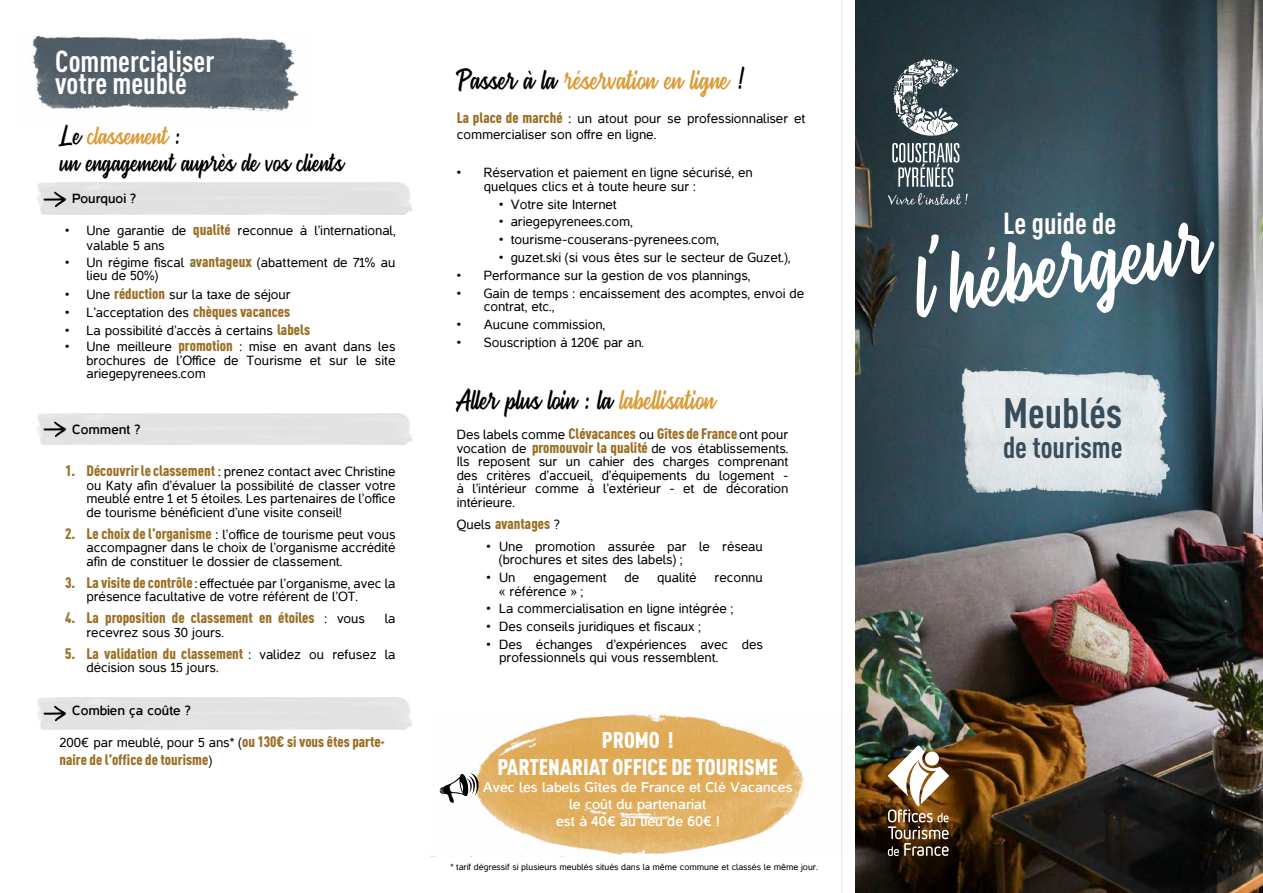
<style>
.page{position:relative;width:1263px;height:893px;background:#fff}
.page>*{position:absolute;margin:0;border:0;box-sizing:border-box;transform-origin:0 0}
.t1{font:120.9px "Woodland";color:#fff}
.t2{font:700 condensed 42px "DIN Pro";color:#384c59}
.t3{font:39px "Woodland";color:#000}
.t4{font:39px "Woodland";color:#db9c38}
.t5{font:36px/27px "Woodland";color:#000}
.t6{font:700 condensed 30px/22.5px "DIN Pro";color:#fff}
.t7{font:700 condensed 30px "DIN Pro";color:#384c59}
.t8{font:900 condensed 22.5px/27px "DIN Pro";color:#fff;text-align:center}
.t9{font:900 condensed 15px "DIN Pro";color:#9b7026}
.t10{font:700 14.25px/17.1px "Casper";color:#fff;text-align:center}
.t11{font:13.5px/13.5px "Casper";color:#000}
.t12{font:700 13.5px "Casper";color:#000}
.t13{font:9px "Casper";color:#000}
.s1{color:#db9c38}
.s2{font-family:"DIN Pro";font-weight:900;font-stretch:condensed;font-size:15px;color:#9b7026}
.s3{font-family:"DIN Pro";font-weight:900;font-stretch:condensed;font-size:15px;color:#7c7d37}
.s4{font-weight:700}
.s5{font-family:"Casper";font-weight:400;font-stretch:normal;font-size:13.5px;color:#000}
.s6{color:#000}
</style>
<div class="page">
<img style="left:439px;top:715px;width:365px;height:141px">
<img style="left:32px;top:36px;width:267px;height:76px">
<svg style="left:440px;top:773px;width:38px;height:30px"></svg>
<hr style="left:841px;top:0;width:1px;height:893px;background:#a9a59f">
<img style="left:856px;top:0;width:407px;height:893px">
<svg style="left:888px;top:193px;width:80px;height:12px"></svg>
<svg style="left:892px;top:143px;width:67px;height:44px"></svg>
<svg style="left:893px;top:59px;width:65px;height:77px"></svg>
<img style="left:925px;top:353px;width:274px;height:184px">
<img style="left:888px;top:745px;width:61px;height:111px">
<div style="left:925px;top:751px;width:14px;height:15px;background:#fff;border-radius:50%"></div>
<svg style="left:44px;top:192px;width:22px;height:15px"></svg>
<svg style="left:44px;top:706px;width:22px;height:15px"></svg>
<svg style="left:44px;top:422px;width:22px;height:15px"></svg>
<h3 class="t6" style="left:55px;top:47px;width:161px">Commercialiser votre meublé</h3>
<h3 class="t5" style="left:60px;top:121px;width:285px">Le <span class="s1">classement</span> :<br>un engagement auprès de vos clients</h3>
<p class="t12" style="left:72px;top:191px;width:65px">Pourquoi ?</p>
<p class="t11" style="left:87px;top:223px;width:310px;line-height:15px;text-indent:-21px">• Une garantie de <span class="s2">qualité</span> reconnue à l’international, valable 5 ans</p>
<p class="t11" style="left:87px;top:256px;width:310px;text-indent:-21px">• Un régime fiscal <span class="s3">a</span><span class="s2">vantageux</span> (abattement de 71% au lieu de 50%)</p>
<p class="t11" style="left:65px;top:287px;width:227px">• Une <span class="s2">réduction</span> sur la taxe de séjour</p>
<p class="t11" style="left:65px;top:306px;width:227px">• L’acceptation des <span class="s2">chèques vacances</span></p>
<p class="t11" style="left:65px;top:324px;width:246px">• La possibilité d’accès à certains <span class="s2">labels</span></p>
<p class="t11" style="left:87px;top:340px;width:310px;text-align:justify;text-indent:-21px">• Une meilleure <span class="s2">promotion</span> : mise en avant dans les brochures de l’Office de Tourisme et sur le site ariegepyrenees.com</p>
<p class="t12" style="left:72px;top:422px;width:69px">Comment ?</p>
<p class="t11" style="left:87px;top:465px;width:310px;text-align:justify;text-indent:-21px"><span class="s2">1. Découvrir le classement</span> <span class="s4">:</span> prenez contact avec Christine ou Katy afin d’évaluer la possibilité de classer votre meublé entre 1 et 5 étoiles. Les partenaires de l’office de tourisme bénéficient d’une visite conseil!</p>
<p class="t11" style="left:87px;top:527px;width:310px;text-align:justify;text-indent:-21px"><span class="s2">2. Le choix de l’organisme</span> <span class="s4">:</span> l’office de tourisme peut vous accompagner dans le choix de l’organisme accrédité afin de constituer le dossier de classement.</p>
<p class="t11" style="left:87px;top:576px;width:310px;text-indent:-21px"><span class="s2">3. La visite de contrôle</span> <span class="s4">:</span> effectuée par l’organisme, avec la présence facultative de votre référent de l’OT.</p>
<p class="t9" style="left:65px;top:606px;width:301px">4. La proposition de classement en étoiles <span class="s5">: vous</span></p>
<p class="t11" style="left:385px;top:612px;width:12px">la</p>
<p class="t11" style="left:87px;top:625px;width:139px">recevrez sous 30 jours.</p>
<p class="t9" style="left:65px;top:642px;width:332px">5. La validation du classement <span class="s5">: validez ou refusez la</span></p>
<p class="t11" style="left:87px;top:661px;width:133px">décision sous 15 jours.</p>
<p class="t12" style="left:72px;top:704px;width:120px">Combien ça coûte ?</p>
<p class="t11" style="left:60px;top:735px;width:327px">200€ par meublé, pour 5 ans* (<span class="s2">ou 130€ si vous êtes parte-</span></p>
<p class="t9" style="left:60px;top:748px;width:154px">naire de l’office de tourisme<span class="s5">)</span></p>
<h3 class="t4" style="left:457px;top:61px;width:290px"><span class="s6">Passer à la</span> réservation en ligne <span class="s6">!</span></h3>
<p class="t11" style="left:457px;top:110px;width:350px;line-height:16.2px"><span class="s2">La place de marché</span> <span class="s4">:</span> un atout pour se professionnaliser et commercialiser son offre en ligne.</p>
<p class="t11" style="left:484px;top:166px;width:270px;text-indent:-27px">• Réservation et paiement en ligne sécurisé, en quelques clics et à toute heure sur :</p>
<p class="t11" style="left:499px;top:197px;width:119px">• Votre site Internet</p>
<p class="t11" style="left:499px;top:215px;width:135px">• ariegepyrenees.com,</p>
<p class="t11" style="left:499px;top:233px;width:221px">• tourisme-couserans-pyrenees.com,</p>
<p class="t11" style="left:499px;top:251px;width:292px">• guzet.ski (si vous êtes sur le secteur de Guzet.),</p>
<p class="t11" style="left:457px;top:268px;width:295px">• Performance sur la gestion de vos plannings,</p>
<p class="t11" style="left:484px;top:286px;width:322px;text-indent:-27px">• Gain de temps : encaissement des acomptes, envoi de contrat, etc.,</p>
<p class="t11" style="left:457px;top:317px;width:150px">• Aucune commission,</p>
<p class="t11" style="left:457px;top:335px;width:189px">• Souscription à 120€ par an.</p>
<h3 class="t3" style="left:457px;top:382px;width:259px">Aller plus loin : la <span class="s1">labellisation</span></h3>
<p class="t9" style="left:457px;top:422px;width:333px"><span class="s5">Des labels comme</span> Clévacances <span class="s5">ou</span> Gîtes de France <span class="s5">ont pour</span></p>
<p class="t11" style="left:457px;top:441px;width:333px;text-align:justify">vocation de <span class="s2">promouvoir la qualité</span> de vos établissements.<br>Ils reposent sur un cahier des charges comprenant des critères d’accueil, d’équipements du logement - à l’intérieur comme à l’extérieur - et de décoration intérieure.</p>
<p class="t9" style="left:457px;top:512px;width:105px"><span class="s5">Quels</span> avantages <span class="s5">?</span></p>
<p class="t11" style="left:499px;top:539px;width:265px;text-indent:-13px">• Une promotion assurée par le réseau (brochures et sites des labels) ;</p>
<p class="t11" style="left:486px;top:571px;width:31px">• Un</p>
<p class="t11" style="left:533px;top:571px;width:75px">engagement</p>
<p class="t11" style="left:625px;top:571px;width:16px">de</p>
<p class="t11" style="left:657px;top:571px;width:41px">qualité</p>
<p class="t11" style="left:715px;top:571px;width:50px">reconnu</p>
<p class="t11" style="left:499px;top:584px;width:86px">« référence » ;</p>
<p class="t11" style="left:486px;top:602px;width:248px">• La commercialisation en ligne intégrée ;</p>
<p class="t11" style="left:486px;top:620px;width:216px">• Des conseils juridiques et fiscaux ;</p>
<p class="t11" style="left:499px;top:637px;width:265px;text-indent:-13px">• Des échanges d’expériences avec des professionnels qui vous ressemblent.</p>
<h3 class="t8" style="left:497px;top:724px;width:282px">PROMO !<br>PARTENARIAT OFFICE DE TOURISME</h3>
<p class="t10" style="left:483px;top:779px;width:311px">Avec les labels Gîtes de France et Clé Vacances le coût du partenariat<br>est à 40€ au lieu de 60€ !</p>
<p class="t13" style="left:450px;top:862px;width:369px">* tarif dégressif si plusieurs meublés situés dans la même commune et classés le même jour.</p>
<h3 class="t6" style="left:1003px;top:210px;width:115px">Le guide de</h3>
<h1 class="t1" style="left:904px;top:232px;width:296px;rotate:-9deg">l'hébergeur</h1>
<h2 class="t2" style="left:1003px;top:381px;width:121px">Meublés</h2>
<h3 class="t7" style="left:1003px;top:425px;width:121px">de tourisme</h3>
</div>
